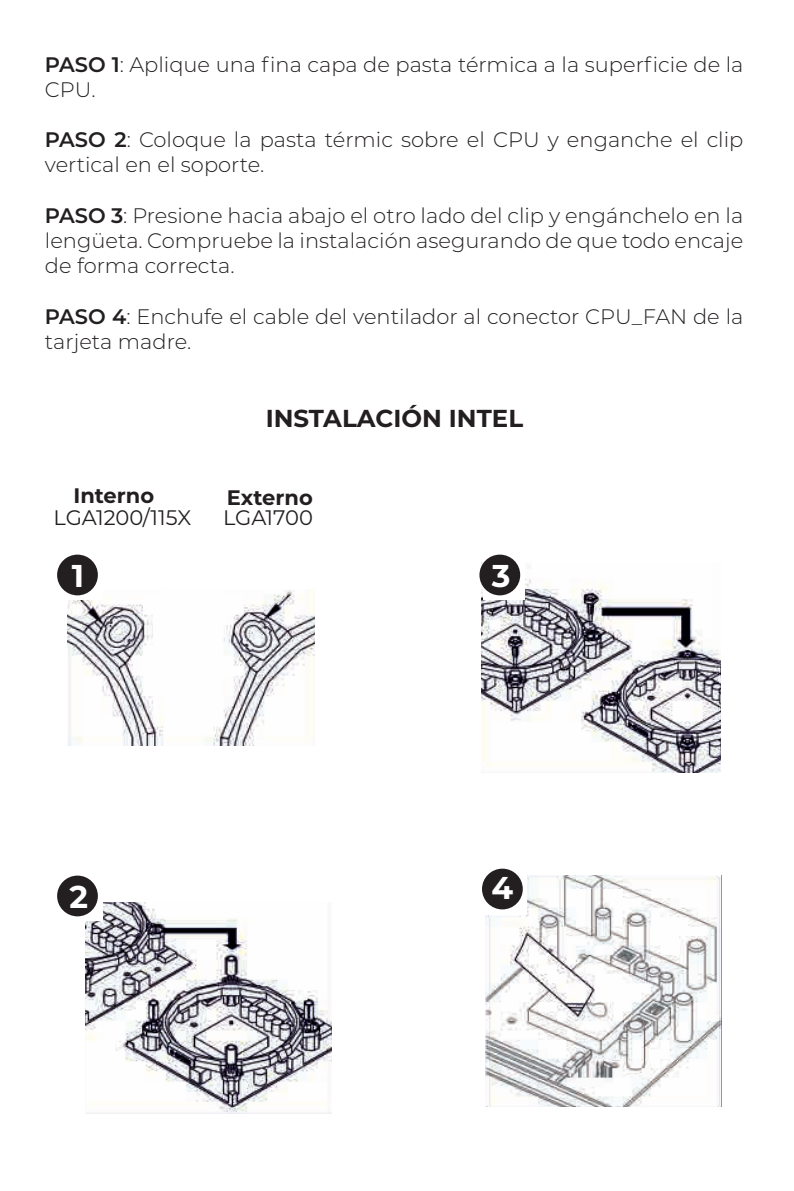
<style>
.page{position:relative;width:794px;height:1191px;background:#fff}
.page>*{position:absolute;margin:0;border:0;box-sizing:border-box;transform-origin:0 0}
.t1{font:700 31.5px "Montserrat";color:#fff}
.t2{font:700 24.5px "Montserrat";color:#231f20}
.t3{font:300 21px/25.2px "Montserrat";color:#231f20}
.t4{font:21px "Montserrat";color:#231f20}
.t5{font:700 21px "Montserrat";color:#231f20}
.s1{font-weight:600}
</style>
<div class="page">
<img style="left:67px;top:589px;width:247px;height:156px">
<img style="left:85px;top:903px;width:247px;height:210px">
<img style="left:481px;top:562px;width:239px;height:210px">
<div style="left:61px;top:558px;width:41px;height:42px;background:#fff"></div>
<div style="left:58px;top:555px;width:39px;height:39px;background:#231f20;border-radius:50%"></div>
<div style="left:57px;top:554px;width:41px;height:41px;border:2px solid #231f20;border-radius:50%"></div>
<svg style="left:483px;top:558px;width:42px;height:42px"></svg>
<div style="left:480px;top:555px;width:39px;height:39px;background:#231f20;border-radius:50%"></div>
<div style="left:479px;top:554px;width:41px;height:41px;border:2px solid #231f20;border-radius:50%"></div>
<div style="left:61px;top:879px;width:41px;height:42px;background:#fff"></div>
<div style="left:58px;top:876px;width:39px;height:39px;background:#231f20;border-radius:50%"></div>
<div style="left:57px;top:875px;width:41px;height:41px;border:2px solid #231f20;border-radius:50%"></div>
<img style="left:485px;top:875px;width:236px;height:231px">
<div style="left:485px;top:872px;width:42px;height:42px;background:#fff"></div>
<div style="left:483px;top:869px;width:39px;height:39px;background:#231f20;border-radius:50%"></div>
<div style="left:482px;top:868px;width:41px;height:41px;border:2px solid #231f20;border-radius:50%"></div>
<p class="t3" style="left:45px;top:51px;width:700px"><span class="s1">PASO 1</span>: Aplique una fina capa de pasta térmica a la superficie de la<br>CPU.</p>
<p class="t3" style="left:45px;top:126px;width:700px"><span class="s1">PASO 2</span>: Coloque la pasta térmic sobre el CPU y enganche el clip vertical en el soporte.</p>
<p class="t3" style="left:45px;top:202px;width:700px;text-align:justify"><span class="s1">PASO 3</span>: Presione hacia abajo el otro lado del clip y engánchelo en la lengüeta. Compruebe la instalación asegurando de que todo encaje de forma correcta.</p>
<p class="t3" style="left:45px;top:303px;width:700px"><span class="s1">PASO 4</span>: Enchufe el cable del ventilador al conector CPU_FAN de la tarjeta madre.</p>
<p class="t2" style="left:266px;top:400px;width:259px">INSTALACIÓN INTEL</p>
<p class="t5" style="left:73px;top:480px;width:82px">Interno</p>
<p class="t5" style="left:227px;top:482px;width:87px">Externo</p>
<p class="t4" style="left:223px;top:503px;width:91px">LGA1700</p>
<h1 class="t1" style="left:72px;top:553px;width:14px">1</h1>
<h1 class="t1" style="left:492px;top:553px;width:20px">3</h1>
<p class="t4" style="left:54px;top:503px;width:139px">LGA1200/115X</p>
<h1 class="t1" style="left:70px;top:874px;width:20px">2</h1>
<h1 class="t1" style="left:491px;top:865px;width:23px">4</h1>
</div>
